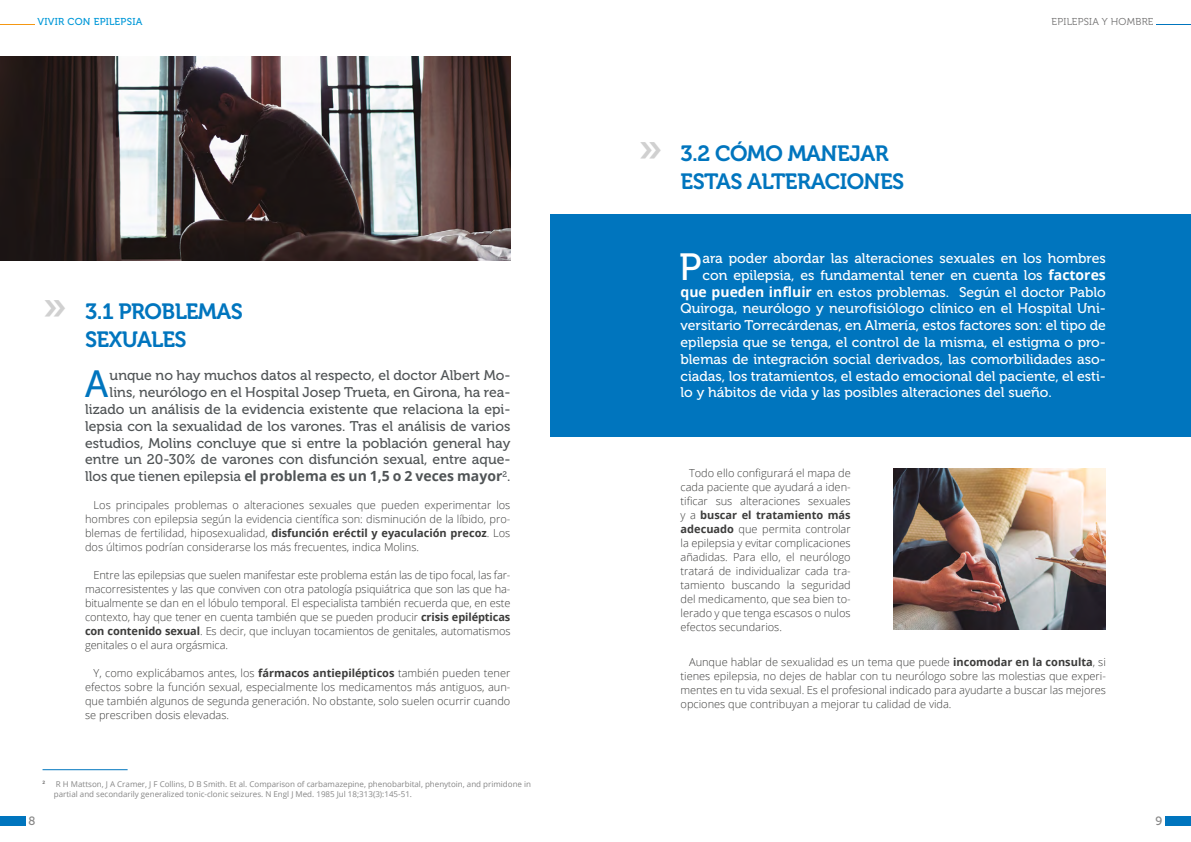
<style>
.page{position:relative;width:1191px;height:842px;background:#fff}
.page>*{position:absolute;margin:0;border:0;box-sizing:border-box;transform-origin:0 0}
.H3__cuerpo_destacado{font:37.8px "Museo Sans 500";color:#0075be}
.H3__cuerpo_destacado-2{font:37.8px "Museo 500";color:#fff}
.t1{font:22px/28px "Museo 700";letter-spacing:-.025em;color:#0075be}
.H3__cuerpo_destacado-3{font:14px "Museo 500";color:#fff}
.H3__cuerpo_destacado-4{font:14px/16.8px "Museo 500";color:#505456;text-align:right}
.PAGINACIÓN{font:12px "Museo 500";color:#878787}
.CUERPO{font:300 11px/14px "Open Sans";color:#3c3c3b;text-align:justify}
.CABECERA_GENERAL_IZQ{font:10px "Museo 500";letter-spacing:.025em;color:#0098d8}
.CABECERA_GENERAL_DER{font:10px "Museo 300";letter-spacing:.025em;color:#706f6f}
.t2{font:8px/9.6px "Open Sans";color:#878787}
.t3{font:700 4.7px "Open Sans";color:#706f6f}
.s1{font-size:40px;color:#d0d0d0}
.s2{font-family:"Open Sans";font-weight:700}
.s3{font-weight:700}
</style>
<div class="page">
<div style="left:0;top:816px;width:26px;height:9px;background:#0075be"></div>
<hr style="left:0;top:25px;width:35px;height:1px;background:#f49712">
<div style="left:1165px;top:816px;width:26px;height:9px;background:#0075be"></div>
<hr style="left:1156px;top:25px;width:35px;height:1px;background:#0075be">
<hr style="left:43px;top:769px;width:85px;height:1px;background:#0075be">
<img style="left:0;top:57px;width:510px;height:203px">
<div style="left:550px;top:214px;width:641px;height:222px;background:#0075be"></div>
<img style="left:893px;top:469px;width:213px;height:160px">
<p class="CABECERA_GENERAL_IZQ" style="left:37px;top:16px;width:106px">VIVIR CON EPILEPSIA</p>
<p class="t1" style="left:85px;top:298px;width:159px;text-indent:-43px"><span class="s1">»</span> 3.1 PROBLEMAS<br>SEXUALES</p>
<p class="H3__cuerpo_destacado" style="left:85px;top:364px;width:25px">A</p>
<p class="H3__cuerpo_destacado-4" style="left:85px;top:367px;width:427px">unque no hay muchos datos al respecto, el doctor Albert Mo&shy;lins, neurólogo en el Hospital Josep Trueta, en Girona, ha rea&shy;lizado un análisis de la evidencia existente que relaciona la epi&shy;lepsia con la sexualidad de los varones. Tras el análisis de varios estudios, Molins concluye que si entre la población general hay entre un 20-30% de varones con disfunción sexual, entre aque&shy;llos que tienen epilepsia <span class="s2">el problema es un 1,5 o 2 veces mayor</span><sup>2</sup>.</p>
<p class="CUERPO" style="left:85px;top:498px;width:427px;text-indent:9px">Los principales problemas o alteraciones sexuales que pueden experimentar los hombres con epilepsia según la evidencia científica son: disminución de la líbido, pro&shy;blemas de fertilidad, hiposexualidad, <span class="s3">disfunción eréctil y eyaculación precoz</span>. Los dos últimos podrían considerarse los más frecuentes, indica Molins.</p>
<p class="CUERPO" style="left:85px;top:568px;width:427px;text-indent:9px">Entre las epilepsias que suelen manifestar este problema están las de tipo focal, las far&shy;macorresistentes y las que conviven con otra patología psiquiátrica que son las que ha&shy;bitualmente se dan en el lóbulo temporal. El especialista también recuerda que, en este contexto, hay que tener en cuenta también que se pueden producir <span class="s3">crisis epilépticas con contenido sexual</span>. Es decir, que incluyan tocamientos de genitales, automatismos genitales o el aura orgásmica.</p>
<p class="CUERPO" style="left:85px;top:666px;width:427px;text-indent:9px">Y, como explicábamos antes, los <span class="s3">fármacos antiepilépticos</span> también pueden tener efectos sobre la función sexual, especialmente los medicamentos más antiguos, aun&shy;que también algunos de segunda generación. No obstante, solo suelen ocurrir cuando se prescriben dosis elevadas.</p>
<p class="t3" style="left:43px;top:779px;width:4px">2</p>
<p class="t2" style="left:54px;top:779px;width:479px">R H Mattson, J A Cramer, J F Collins, D B Smith. Et al. Comparison of carbamazepine, phenobarbital, phenytoin, and primidone in partial and secondarily generalized tonic-clonic seizures. N Engl J Med. 1985 Jul 18;313(3):145-51.</p>
<p class="t1" style="left:680px;top:139px;width:225px;text-indent:-43px"><span class="s1">»</span> 3.2 CÓMO MANEJAR<br>ESTAS ALTERACIONES</p>
<p class="CABECERA_GENERAL_DER" style="left:1051px;top:16px;width:103px">EPILEPSIA Y HOMBRE</p>
<p class="H3__cuerpo_destacado-2" style="left:679px;top:246px;width:24px">P</p>
<p class="H3__cuerpo_destacado-3" style="left:702px;top:251px;width:405px">ara poder abordar las alteraciones sexuales en los hombres</p>
<p class="H3__cuerpo_destacado-3" style="left:702px;top:267px;width:405px">con epilepsia, es fundamental tener en cuenta los <span class="s2">factores</span></p>
<p class="H3__cuerpo_destacado-3" style="left:680px;top:284px;width:427px"><span class="s2">que pueden influir</span> en estos problemas. Según el doctor Pablo</p>
<p class="H3__cuerpo_destacado-3" style="left:680px;top:301px;width:427px">Quiroga, neurólogo y neurofisiólogo clínico en el Hospital Uni-</p>
<p class="H3__cuerpo_destacado-3" style="left:680px;top:318px;width:427px">versitario Torrecárdenas, en Almería, estos factores son: el tipo de</p>
<p class="H3__cuerpo_destacado-3" style="left:680px;top:335px;width:427px">epilepsia que se tenga, el control de la misma, el estigma o pro-</p>
<p class="H3__cuerpo_destacado-3" style="left:680px;top:351px;width:427px">blemas de integración social derivados, las comorbilidades aso-</p>
<p class="H3__cuerpo_destacado-3" style="left:680px;top:368px;width:427px">ciadas, los tratamientos, el estado emocional del paciente, el esti-</p>
<p class="H3__cuerpo_destacado-3" style="left:680px;top:385px;width:373px">lo y hábitos de vida y las posibles alteraciones del sueño.</p>
<p class="CUERPO" style="left:680px;top:466px;width:172px;text-indent:9px">Todo ello configurará el mapa de cada paciente que ayudará a iden&shy;tificar sus alteraciones sexuales y a <span class="s3">buscar el tratamiento más adecuado</span> que permita controlar la epilepsia y evitar complicaciones añadidas. Para ello, el neurólogo tratará de individualizar cada tra&shy;tamiento buscando la seguridad del medicamento, que sea bien to&shy;lerado y que tenga escasos o nulos efectos secundarios.</p>
<p class="CUERPO" style="left:680px;top:654px;width:427px;text-indent:9px">Aunque hablar de sexualidad es un tema que puede <span class="s3">incomodar en la consulta</span>, si tienes epilepsia, no dejes de hablar con tu neurólogo sobre las molestias que experi&shy;mentes en tu vida sexual. Es el profesional indicado para ayudarte a buscar las mejores opciones que contribuyan a mejorar tu calidad de vida.</p>
<p class="PAGINACIÓN" style="left:29px;top:814px;width:8px">8</p>
<p class="PAGINACIÓN" style="left:1155px;top:814px;width:8px">9</p>
</div>
